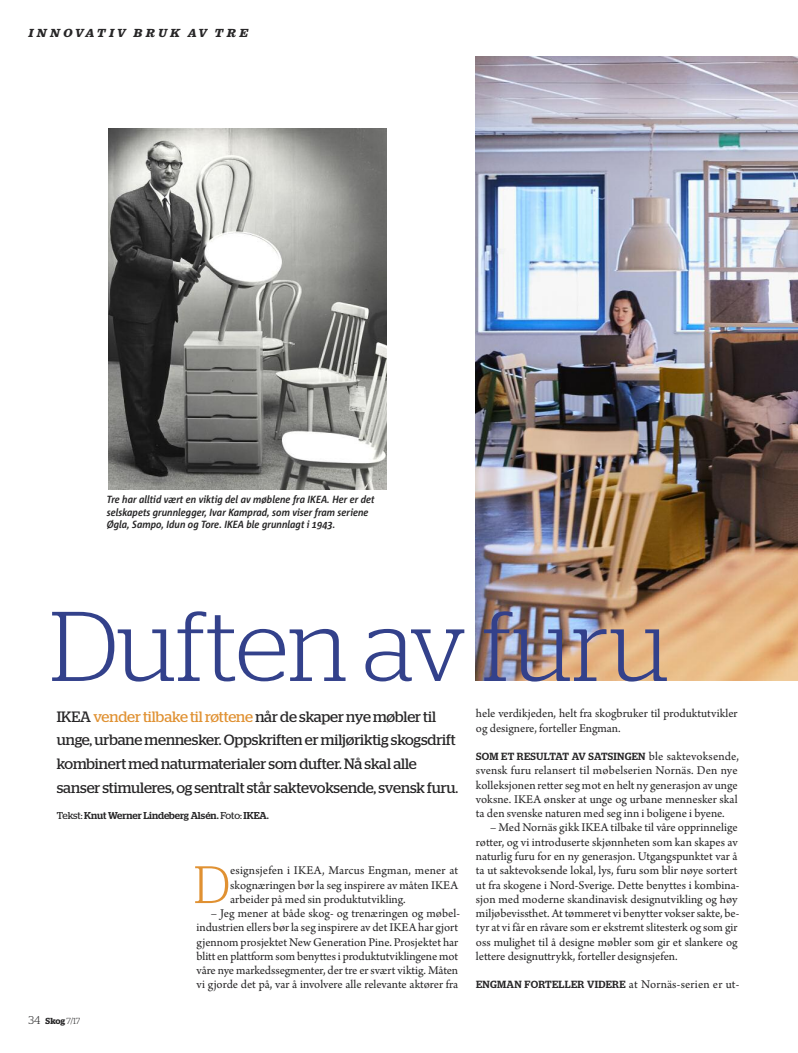
<style>
.page{position:relative;width:798px;height:1053px;background:#fff}
.page>*{position:absolute;margin:0;border:0;box-sizing:border-box;transform-origin:0 0}
.t1{font:300 98.75px "Stag";color:#33418b}
.t2{font:300 52.5px "Stag";color:#e09132}
.t3{font:15px/23.8px "Stag";letter-spacing:-.005em;color:#272627}
.t4{font:12.5px/14.2px "Arno Pro";letter-spacing:-.005em;color:#272627}
.t5{font:italic 700 10.38px/12.5px "Corpid C1 s S Cd";color:#272627}
.t6{font:500 10.38px "Stag";letter-spacing:.03em;color:#272627}
.t7{font:500 10px "Stag";color:#272627}
.t8{font:italic 700 10px "Belizio";letter-spacing:.3em;color:#272627}
.t9{font:600 8.75px "Stag";color:#272627}
.s1{color:#e09132}
.s2{font-weight:400}
.s3{font-weight:300;font-size:11.25px}
.s4{font-weight:300}
.s5{font-family:"Arno Pro";font-weight:400;font-size:12.5px}
</style>
<div class="page">
<img style="left:108px;top:128px;width:278px;height:361px">
<img style="left:476px;top:57px;width:321px;height:623px">
<p class="t8" style="left:28px;top:27px;width:221px">INNOVATIV BRUK AV TRE</p>
<p class="t5" style="left:107px;top:494px;width:269px">Tre har alltid vært en viktig del av møblene fra IKEA. Her er det selskapets grunnlegger, Ivar Kamprad, som viser fram seriene<br>Øgla, Sampo, Idun og Tore. IKEA ble grunnlagt i 1943.</p>
<h1 class="t1" style="left:50px;top:611px;width:620px">Duften av furu</h1>
<p class="t3" style="left:57px;top:705px;width:403px">IKEA <span class="s1">vendertilbake tilrøttene</span>nårde skapernyemøblertil unge,urbanemennesker. Oppskriftenermiljøriktig skogsdrift kombinertmednaturmaterialer somdufter. nå skal alle sanser stimuleres, og sentralt står saktevoksende, svensk furu.</p>
<p class="t7" style="left:57px;top:811px;width:214px"><span class="s2">Tekst:</span> Knut Werner Lindeberg Alsén. <span class="s2">foto:</span> IKEA.</p>
<p class="t9" style="left:29px;top:1017px;width:53px"><span class="s3">34</span> Skog <span class="s4">7/17</span></p>
<p class="t4" style="left:230px;top:864px;width:229px;text-align:justify">esignsjefen i IKEA, Marcus Engman, mener at skognæringen bør la seg inspirere av måten IKEA arbeider på med sin produktutvikling.</p>
<p class="t4" style="left:196px;top:907px;width:265px;text-indent:14px">– Jeg mener at både skog- og trenæringen og møbel&shy;industrien ellers børla seg inspirere av detIKEAhar gjort gjennom prosjektet New Generation Pine. Prosjektet har blitt en plattformsombenyttesi produktutviklingenemot våre nye markedssegmenter, der tre er svært viktig. Måten vi gjorde det på, var å involvere alle relevante aktører fra</p>
<h2 class="t2" style="left:194px;top:866px;width:38px">D</h2>
<p class="t4" style="left:476px;top:707px;width:263px">hele verdikjeden, helt fra skogbruker til produktutvikler og designere, forteller Engman.</p>
<p class="t6" style="left:476px;top:752px;width:264px">SOM ET RESULTAT AV SATSINGEN <span class="s5">ble saktevoksende,</span></p>
<p class="t4" style="left:476px;top:764px;width:263px;text-align:justify">svensk furu relansert til møbelserien Nornäs. Den nye kolleksjonen retter seg mot en helt ny generasjon av unge voksne. IKEA ønsker at unge og urbane mennesker skal ta den svenske naturen med seg inn i boligene i byene.</p>
<p class="t4" style="left:476px;top:821px;width:265px;text-indent:14px">– Med Nornäs gikk IKEA tilbake til våre opprinnelige røtter, og vi introduserte skjønnheten som kan skapes av naturlig furu for en ny generasjon. Utgangspunktet var å ta ut saktevoksende lokal, lys, furu som blir nøye sortert ut fra skogene i Nord-Sverige. Dette benyttes i kombina&shy;sjon med moderne skandinavisk designutvikling og høy miljøbevissthet.At tømmeret vi benytter voksersakte, be&shy;tyr at vi får en råvare som er ekstremtslitesterk og som gir oss mulighet til å designe møbler som gir et slankere og lettere designuttrykk, forteller designsjefen.</p>
<p class="t6" style="left:476px;top:980px;width:264px">ENGMAN FORTELLER VIDERE <span class="s5">at Nornäs-serien er ut-</span></p>
</div>
